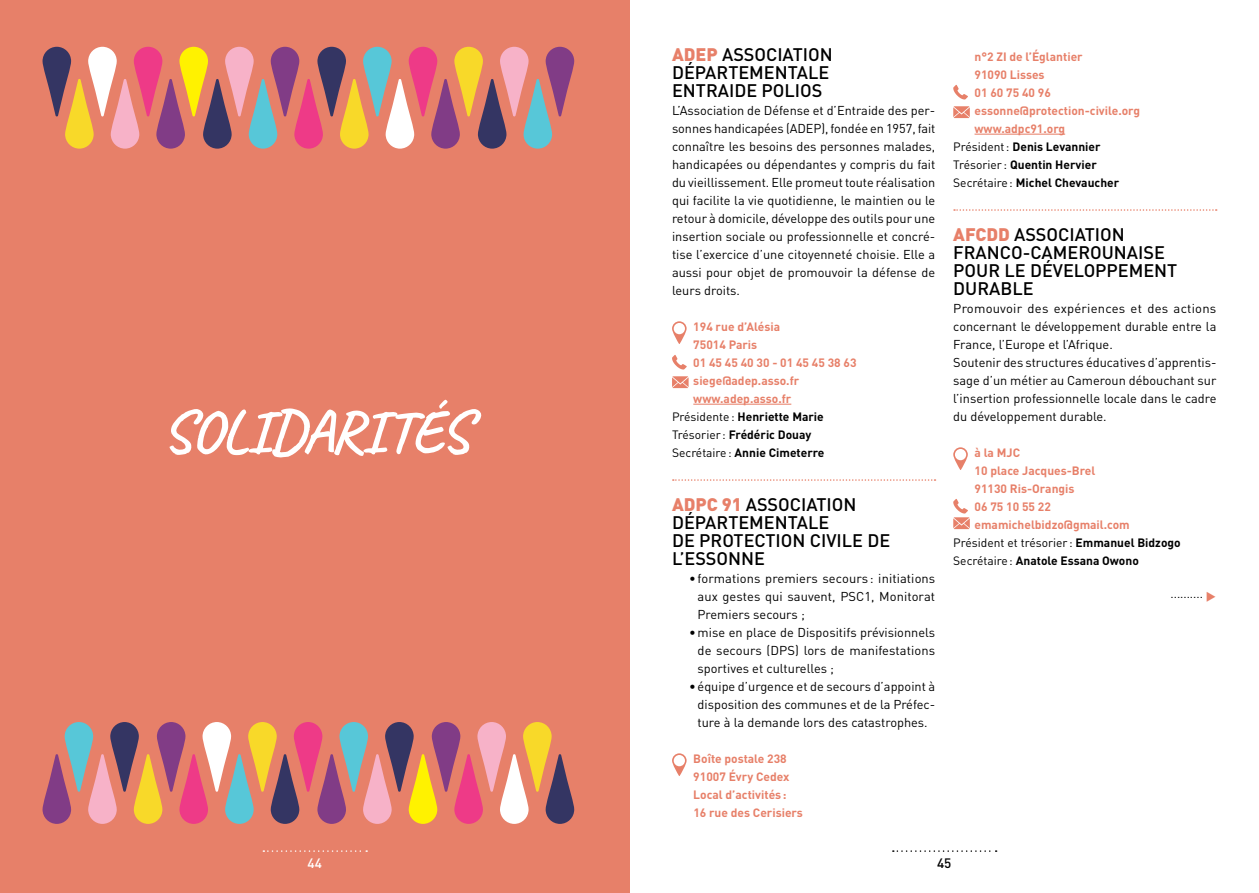
<style>
.page{position:relative;width:1259px;height:893px;background:#fff}
.page>*{position:absolute;margin:0;border:0;box-sizing:border-box;transform-origin:0 0}
.t1{font:700 59.85px "Caveat";letter-spacing:-.02em;color:#fff}
.t2{font:500 18px/18px "DIN";color:#000}
.t3{font:500 13.5px "DIN";color:#fff}
.t4{font:500 13.5px "DIN";color:#000}
.t5{font:12.75px/18px "DIN";color:#000;text-align:justify}
.t6{font:700 12px/18px "DIN";color:#e78069}
.t7{font:700 12px "DIN";color:#000}
.t8{font:12px "DIN";color:#000}
.s1{font-weight:900;color:#e78069}
.s2{font-weight:400}
.s3{font-weight:700}
.s4{color:#e78069}
</style>
<div class="page">
<hr style="left:693px;top:404px;width:98px;height:1px;background:#e78069">
<svg style="left:673px;top:479px;width:262px;height:2px"></svg>
<svg style="left:672px;top:321px;width:14px;height:23px"></svg>
<svg style="left:672px;top:355px;width:15px;height:14px"></svg>
<svg style="left:672px;top:376px;width:16px;height:12px"></svg>
<svg style="left:672px;top:753px;width:14px;height:23px"></svg>
<hr style="left:974px;top:134px;width:91px;height:1px;background:#e78069">
<svg style="left:954px;top:209px;width:262px;height:2px"></svg>
<svg style="left:953px;top:85px;width:15px;height:14px"></svg>
<svg style="left:953px;top:106px;width:17px;height:12px"></svg>
<svg style="left:953px;top:447px;width:15px;height:23px"></svg>
<svg style="left:953px;top:499px;width:17px;height:30px"></svg>
<div style="left:0;top:0;width:629px;height:893px;background:#e78069"></div>
<svg style="left:43px;top:47px;width:531px;height:102px"></svg>
<svg style="left:43px;top:722px;width:531px;height:102px"></svg>
<svg style="left:893px;top:850px;width:103px;height:2px"></svg>
<svg style="left:263px;top:850px;width:104px;height:2px"></svg>
<h1 class="t1" style="left:162px;top:394px;width:309px">SOLIDARITÉS</h1>
<h2 class="t2" style="left:672px;top:44px;width:162px"><span class="s1">ADEP</span> ASSOCIATION<br>DÉPARTEMENTALE<br>ENTRAIDE POLIOS</h2>
<p class="t5" style="left:672px;top:101px;width:265px">L’Association de Défense et d’Entraide des per&shy;sonnes handicapées (ADEP), fondée en 1957, fait connaître les besoins des personnes malades, handicapées ou dépendantes y compris du fait du vieillissement. Elle promeut toute réalisation qui facilite la vie quotidienne, le maintien ou le retour à domicile, développe des outils pour une insertion sociale ou professionnelle et concré&shy;tise l’exercice d’une citoyenneté choisie. Elle a aussi pour objet de promouvoir la défense de leurs droits.</p>
<p class="t6" style="left:693px;top:317px;width:88px">194 rue d’Alésia</p>
<p class="t6" style="left:693px;top:335px;width:65px">75014 Paris</p>
<p class="t6" style="left:693px;top:353px;width:165px">01 45 45 40 30 - 01 45 45 38 63</p>
<p class="t6" style="left:693px;top:371px;width:107px">siege@adep.asso.fr</p>
<p class="t6" style="left:693px;top:389px;width:99px">www.adep.asso.fr</p>
<p class="t7" style="left:672px;top:408px;width:153px"><span class="s2">Présidente:</span> Henriette Marie</p>
<p class="t7" style="left:672px;top:426px;width:141px"><span class="s2">Trésorier :</span> Frédéric Douay</p>
<p class="t7" style="left:672px;top:444px;width:154px"><span class="s2">Secrétaire:</span> Annie Cimeterre</p>
<h2 class="t2" style="left:672px;top:494px;width:220px"><span class="s1">ADPC 91</span> ASSOCIATION<br>DÉPARTEMENTALE<br>DE PROTECTION CIVILE DE<br>L’ESSONNE</h2>
<p class="t5" style="left:697px;top:569px;width:239px;text-indent:-9px">• formations premiers secours : initiations aux gestes qui sauvent, PSC1, Monitorat Premiers secours ;</p>
<p class="t5" style="left:697px;top:623px;width:239px;text-indent:-9px">•mise en place de Dispositifs prévisionnels de secours (DPS) lors de manifestations sportives et culturelles ;</p>
<p class="t5" style="left:697px;top:677px;width:239px;text-indent:-9px">• équipe d’urgence et de secours d’appoint à disposition des communes et de la Préfec&shy;ture à la demande lors des catastrophes.</p>
<p class="t6" style="left:693px;top:749px;width:111px">Boîte postale 238<br>91007 Évry Cedex<br>Local d’activités:<br>16 rue des Cerisiers</p>
<p class="t6" style="left:974px;top:47px;width:110px">n°2 ZI de l’Églantier</p>
<p class="t6" style="left:974px;top:65px;width:72px">91090 Lisses</p>
<p class="t6" style="left:974px;top:83px;width:78px">01 60 75 40 96</p>
<p class="t6" style="left:974px;top:101px;width:167px">essonne@protection-civile.org</p>
<p class="t6" style="left:974px;top:119px;width:92px">www.adpc91.org</p>
<p class="t7" style="left:953px;top:138px;width:149px"><span class="s2">Président:</span> Denis Levannier</p>
<p class="t7" style="left:953px;top:156px;width:145px"><span class="s2">Trésorier :</span> Quentin Hervier</p>
<p class="t7" style="left:953px;top:174px;width:167px"><span class="s2">Secrétaire:</span> Michel Chevaucher</p>
<h2 class="t2" style="left:953px;top:224px;width:226px"><span class="s1">AFCDD</span> ASSOCIATION<br>FRANCO-CAMEROUNAISE<br>POUR LE DÉVELOPPEMENT<br>DURABLE</h2>
<p class="t5" style="left:953px;top:299px;width:265px;text-align:left">Promouvoir des expériences et des actions concernant le développement durable entre la France, l’Europe et l’Afrique.<br>Soutenir des structures éducatives d’apprentis&shy;sage d’un métier au Cameroun débouchant sur l’insertion professionnelle locale dans le cadre du développement durable.</p>
<p class="t6" style="left:974px;top:443px;width:47px">à la MJC</p>
<p class="t6" style="left:974px;top:461px;width:122px">10 place Jacques-Brel</p>
<p class="t6" style="left:974px;top:479px;width:101px">91130 Ris-Orangis</p>
<p class="t6" style="left:974px;top:497px;width:78px">06 75 10 55 22</p>
<p class="t6" style="left:974px;top:515px;width:157px">emamichelbidzo@gmail.com</p>
<p class="t8" style="left:953px;top:535px;width:229px">Président et trésorier : <span class="s3">Emmanuel Bidzogo</span></p>
<p class="t7" style="left:953px;top:552px;width:187px"><span class="s2">Secrétaire:</span> Anatole Essana Owono</p>
<p class="t8" style="left:1170px;top:586px;width:47px">.......... <span class="s4">◆</span></p>
<p class="t3" style="left:307px;top:854px;width:16px">44</p>
<p class="t4" style="left:937px;top:854px;width:16px">45</p>
</div>
